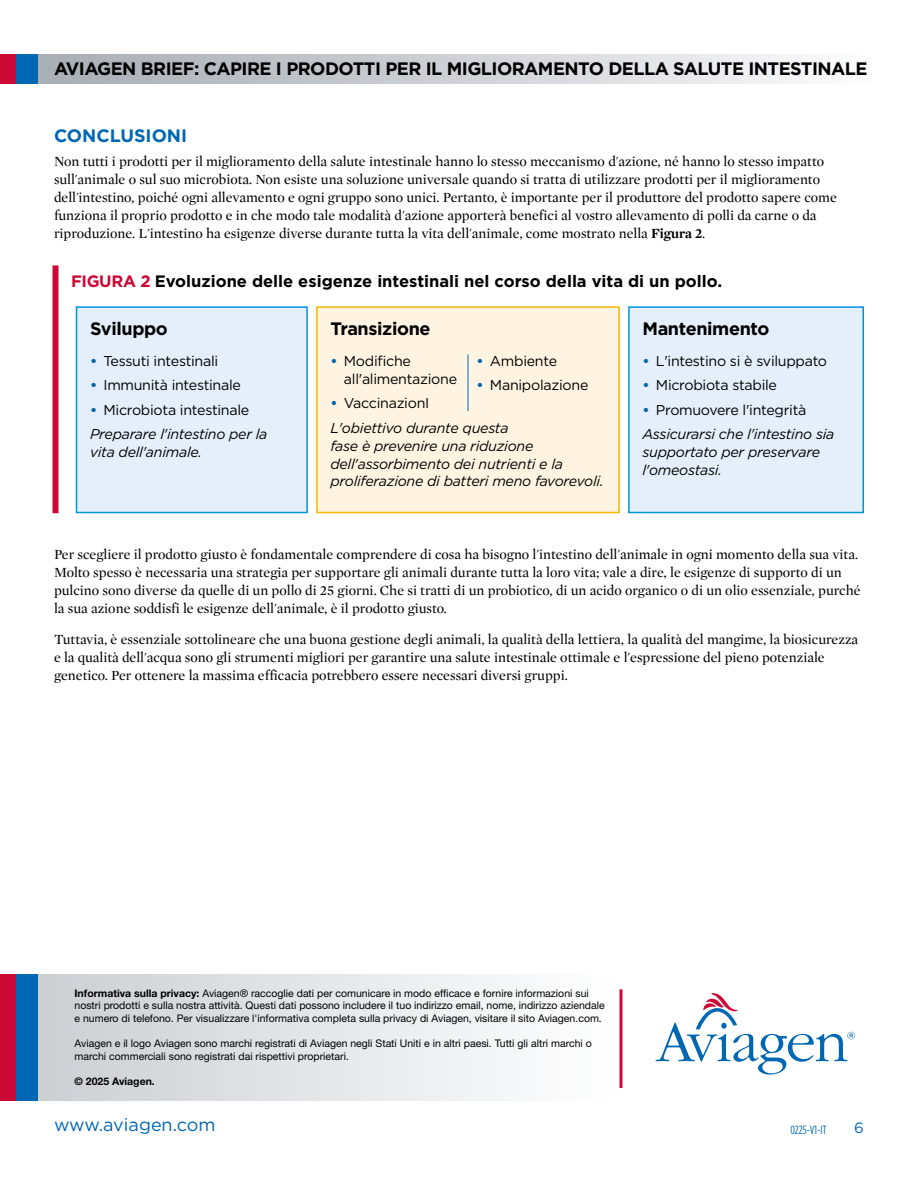
<style>
.page{position:relative;width:918px;height:1188px;background:#fff}
.page>*{position:absolute;margin:0;border:0;box-sizing:border-box;transform-origin:0 0}
.t1{font:700 18px "Gotham";letter-spacing:-.03em;color:#000}
.t2{font:18px "Gotham";color:#0067b2}
.t3{font:700 18px "Gotham";color:#0067b2}
.t4{font:700 16.5px "Gotham";color:#000}
.t5{font:15px "Gotham";color:#0067b2}
.t6{font:14.25px/18px "Mercury Display Roman";color:#000}
.t7{font:italic 14.25px/18px "Gotham";letter-spacing:-.02em;color:#000}
.t8{font:14.25px/18px "Gotham";letter-spacing:-.02em;color:#000}
.t9{font:12px "Gotham Condensed";color:#0067b2}
.t10{font:10.5px/12.6px "Helvetica Neue LT Pro";color:#000}
.t11{font:700 10.5px "Helvetica Neue LT Pro";color:#000}
.s1{font-family:"Mercury Display";font-weight:700}
.s2{color:#cc0935}
.s3{font-weight:700;color:#0067b2}
.s4{font-weight:700;font-style:normal;color:#0067b2}
.s5{font-style:normal}
.s6{font-weight:700}
</style>
<div class="page">
<div style="left:37px;top:54px;width:839px;height:30px;background:linear-gradient(to right,#a5acb2,#fbfbfc)"></div>
<div style="left:0;top:54px;width:16px;height:30px;background:#cc0935"></div>
<div style="left:16px;top:54px;width:22px;height:30px;background:#0067b2"></div>
<div style="left:35px;top:974px;width:586px;height:127px;background:linear-gradient(to right,#cbd0d3,#fffeff)"></div>
<hr style="left:620px;top:989px;width:2px;height:99px;background:#cc0935">
<svg style="left:656px;top:993px;width:199px;height:82px"></svg>
<div style="left:0;top:974px;width:16px;height:127px;background:#cc0935"></div>
<div style="left:16px;top:974px;width:22px;height:127px;background:#0067b2"></div>
<div style="left:75px;top:306px;width:233px;height:208px;background:#e4effb"></div>
<div style="left:316px;top:306px;width:304px;height:208px;background:#fff4e1"></div>
<div style="left:628px;top:306px;width:236px;height:208px;background:#e4effb"></div>
<div style="left:52px;top:265px;width:6px;height:248px;background:#cc0935"></div>
<p class="t1" style="left:54px;top:57px;width:815px">AVIAGEN BRIEF: CAPIRE I PRODOTTI PER IL MIGLIORAMENTO DELLA SALUTE INTESTINALE</p>
<p class="t3" style="left:54px;top:124px;width:135px">CONCLUSIONI</p>
<p class="t6" style="left:54px;top:153px;width:784px">Non tutti i prodotti per il miglioramento della salute intestinale hanno lo stesso meccanismo d'azione, né hanno lo stesso impatto sull'animale o sul suo microbiota. Non esiste una soluzione universale quando si tratta di utilizzare prodotti per il miglioramento dell'intestino, poiché ogni allevamento e ogni gruppo sono unici. Pertanto, è importante per il produttore del prodotto sapere come funziona il proprio prodotto e in che modo tale modalità d'azione apporterà benefici al vostro allevamento di polli da carne o da riproduzione. L'intestino ha esigenze diverse durante tutta la vita dell'animale, come mostrato nella <span class="s1">Figura 2</span>.</p>
<p class="t4" style="left:71px;top:270px;width:653px"><span class="s2">FIGURA 2</span> Evoluzione delle esigenze intestinali nel corso della vita di un pollo.</p>
<p class="t1" style="left:90px;top:317px;width:79px">Sviluppo</p>
<p class="t8" style="left:90px;top:351px;width:130px"><span class="s3">•</span> Tessuti intestinali</p>
<p class="t8" style="left:90px;top:376px;width:153px"><span class="s3">•</span> Immunità intestinale</p>
<p class="t7" style="left:90px;top:397px;width:179px;line-height:24.5px"><span class="s4">•</span> <span class="s5">Microbiota intestinale<br></span>Preparare l'intestino per la</p>
<p class="t7" style="left:90px;top:443px;width:113px">vita dell'animale.</p>
<p class="t1" style="left:330px;top:317px;width:102px">Transizione</p>
<p class="t8" style="left:344px;top:351px;width:115px;text-indent:-13px"><span class="s3">•</span> Modifiche all'alimentazione</p>
<p class="t8" style="left:330px;top:394px;width:100px"><span class="s3">•</span> VaccinazionI</p>
<p class="t8" style="left:476px;top:351px;width:82px"><span class="s3">•</span> Ambiente</p>
<p class="t8" style="left:476px;top:376px;width:113px"><span class="s3">•</span> Manipolazione</p>
<p class="t7" style="left:330px;top:418px;width:275px">L'obiettivo durante questa<br>fase è prevenire una riduzione dell'assorbimento dei nutrienti e la proliferazione di batteri meno favorevoli.</p>
<p class="t1" style="left:642px;top:317px;width:128px">Mantenimento</p>
<p class="t8" style="left:642px;top:351px;width:186px"><span class="s3">•</span> L'intestino si è sviluppato</p>
<p class="t8" style="left:642px;top:376px;width:136px"><span class="s3">•</span> Microbiota stabile</p>
<p class="t7" style="left:642px;top:397px;width:194px;line-height:24.5px"><span class="s4">•</span> <span class="s5">Promuovere l'integrità<br></span>Assicurarsi che l'intestino sia</p>
<p class="t7" style="left:642px;top:443px;width:179px">supportato per preservare l'omeostasi.</p>
<p class="t6" style="left:54px;top:546px;width:808px">Per scegliere il prodotto giusto è fondamentale comprendere di cosa ha bisogno l'intestino dell'animale in ogni momento della sua vita.<br>Molto spesso è necessaria una strategia per supportare gli animali durante tutta la loro vita; vale a dire, le esigenze di supporto di un pulcino sono diverse da quelle di un pollo di 25 giorni. Che si tratti di un probiotico, di un acido organico o di un olio essenziale, purché la sua azione soddisfi le esigenze dell'animale, è il prodotto giusto.</p>
<p class="t6" style="left:54px;top:631px;width:806px">Tuttavia, è essenziale sottolineare che una buona gestione degli animali, la qualità della lettiera, la qualità del mangime, la biosicurezza e la qualità dell'acqua sono gli strumenti migliori per garantire una salute intestinale ottimale e l'espressione del pieno potenziale genetico. Per ottenere la massima efficacia potrebbero essere necessari diversi gruppi.</p>
<p class="t10" style="left:75px;top:987px;width:532px"><span class="s6">Informativa sulla privacy:</span> Aviagen® raccoglie dati per comunicare in modo efficace e fornire informazioni sui nostri prodotti e sulla nostra attività. Questi dati possono includere il tuo indirizzo email, nome, indirizzo aziendale e numero di telefono. Per visualizzare l'informativa completa sulla privacy di Aviagen, visitare il sito Aviagen.com.</p>
<p class="t10" style="left:75px;top:1037px;width:519px">Aviagen e il logo Aviagen sono marchi registrati di Aviagen negli Stati Uniti e in altri paesi. Tutti gli altri marchi o marchi commerciali sono registrati dai rispettivi proprietari.</p>
<p class="t11" style="left:75px;top:1075px;width:82px">© 2025 Aviagen.</p>
<p class="t2" style="left:54px;top:1113px;width:163px">www.aviagen.com</p>
<p class="t9" style="left:791px;top:1123px;width:37px">0225-V1-IT</p>
<p class="t5" style="left:854px;top:1119px;width:11px">6</p>
</div>
